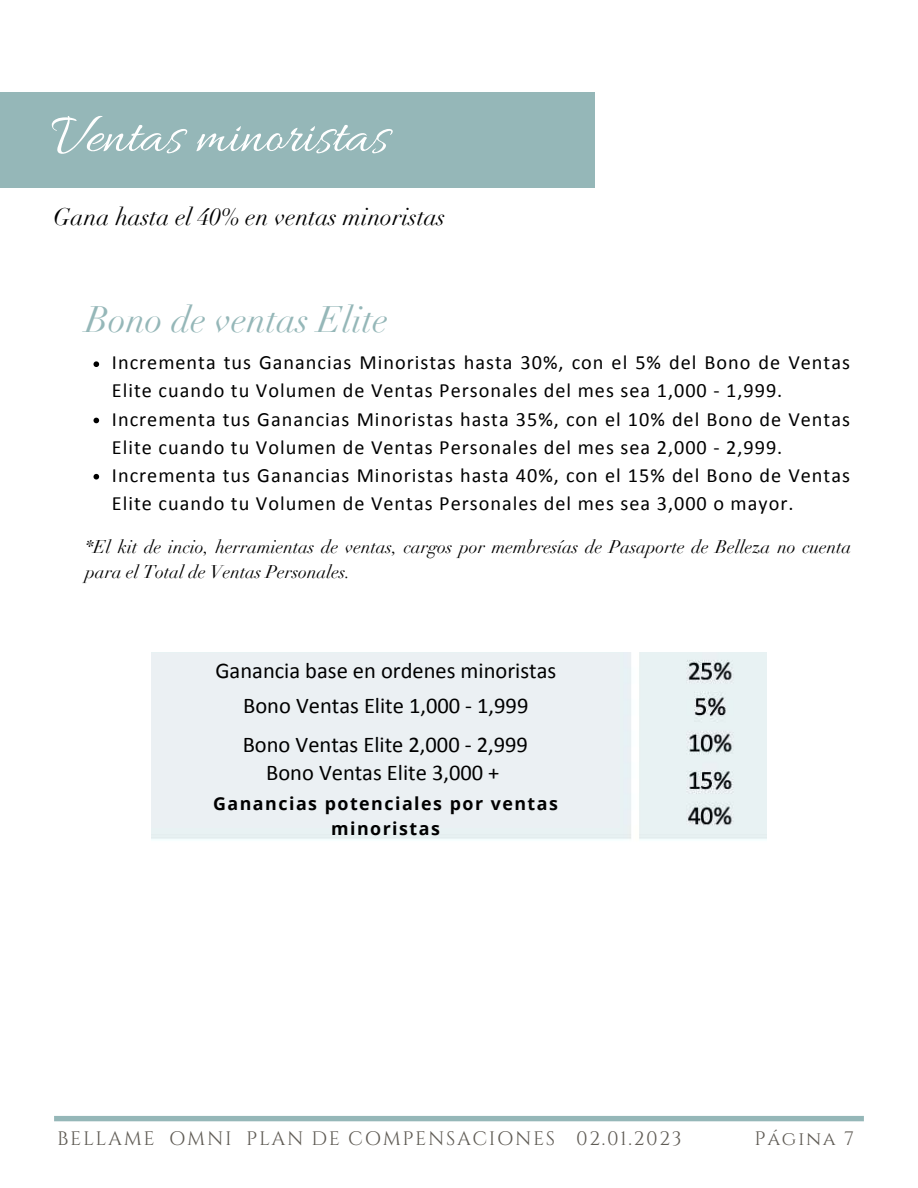
<style>
.page{position:relative;width:918px;height:1188px;background:#fff}
.page>*{position:absolute;margin:0;border:0;box-sizing:border-box;transform-origin:0 0}
.t1{font:57px "Allura";color:#fff}
.t2{font:italic 36px "Didot";color:#95b7b8}
.t3{font:italic 24px "Didot";color:#000}
.t4{font:22.5px/35.1px "Calibri";color:#000;text-align:center}
.t5{font:20.25px/28.2px "Calibri";letter-spacing:.05em;color:#000}
.t6{font:19.5px "Cinzel";letter-spacing:.085em;color:#605c55}
.t7{font:italic 18px/24.8px "Didot";color:#000}
.t8{font:700 17.85px/24.8px "Open Sans";letter-spacing:.085em;color:#000;text-align:center}
</style>
<div class="page">
<img style="left:151px;top:653px;width:616px;height:187px">
<div style="left:54px;top:1116px;width:810px;height:5px;background:#95b7b8"></div>
<div style="left:0;top:92px;width:595px;height:95px;background:#95b7b8"></div>
<div style="left:151px;top:653px;width:469px;height:175px;background:#ebf0f3"></div>
<svg style="left:94px;top:361px;width:5px;height:6px"></svg>
<svg style="left:94px;top:418px;width:5px;height:5px"></svg>
<svg style="left:94px;top:474px;width:5px;height:6px"></svg>
<h1 class="t1" style="left:51px;top:104px;width:339px">Ventas minoristas</h1>
<p class="t3" style="left:54px;top:203px;width:393px">Gana hasta el 40% en ventas minoristas</p>
<h2 class="t2" style="left:86px;top:298px;width:304px">Bono de ventas Elite</h2>
<p class="t5" style="left:112px;top:350px;width:740px">Incrementa tus Ganancias Minoristas hasta 30%, con el 5% del Bono de Ventas Elite cuando tu Volumen de Ventas Personales del mes sea 1,000 - 1,999.<br>Incrementa tus Ganancias Minoristas hasta 35%, con el 10% del Bono de Ventas Elite cuando tu Volumen de Ventas Personales del mes sea 2,000 - 2,999.<br>Incrementa tus Ganancias Minoristas hasta 40%, con el 15% del Bono de Ventas Elite cuando tu Volumen de Ventas Personales del mes sea 3,000 o mayor.</p>
<p class="t7" style="left:86px;top:535px;width:767px">*El kit de incio, herramientas de ventas, cargos por membresías de Pasaporte de Belleza no cuenta para el Total de Ventas Personales.</p>
<p class="t4" style="left:215px;top:655px;width:342px">Ganancia base en ordenes minoristas<br>Bono Ventas Elite 1,000 - 1,999</p>
<p class="t4" style="left:243px;top:728px;width:287px">Bono Ventas Elite 2,000 - 2,999</p>
<p class="t4" style="left:266px;top:756px;width:235px">Bono Ventas Elite 3,000 +</p>
<p class="t8" style="left:213px;top:791px;width:346px">Ganancias potenciales por ventas minoristas</p>
<p class="t6" style="left:57px;top:1126px;width:626px">BELLAME OMNI PLAN DE COMPENSACIONES 02.01.2023</p>
<p class="t6" style="left:755px;top:1126px;width:101px">Página 7</p>
</div>
